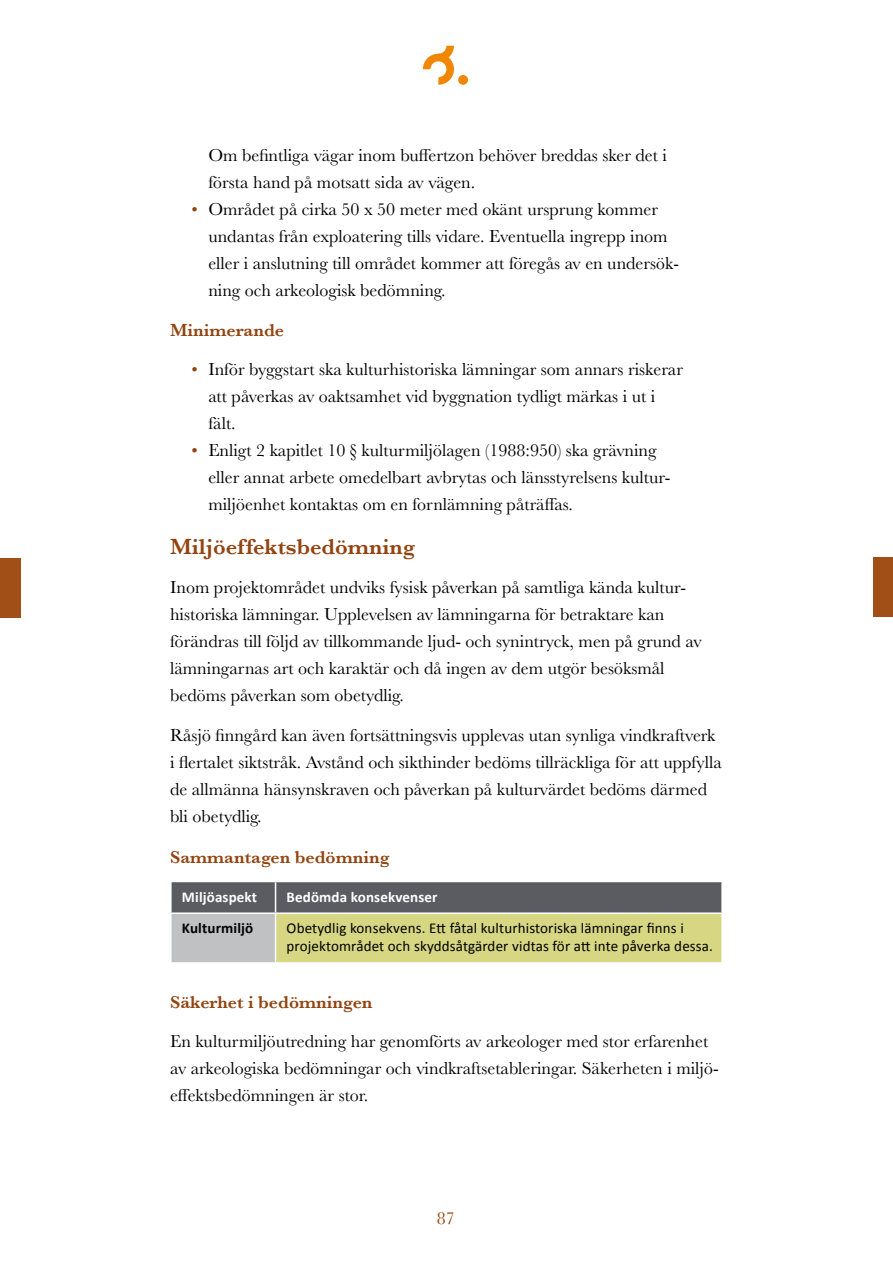
<style>
.page{position:relative;width:893px;height:1263px;background:#fff}
.page>*{position:absolute;margin:0;border:0;box-sizing:border-box;transform-origin:0 0}
.t1{font:600 22.5px "Baskerville";color:#924310}
.t2{font:18px/27px "Baskerville";color:#000}
.t3{font:600 18px "Baskerville";color:#924310}
.t4{font:18px "Baskerville";color:#924310}
.t5{font:15px/18px "Calibri";letter-spacing:.01em;color:#000}
.t6{font:700 15px "Calibri";letter-spacing:.01em;color:#fff}
.t7{font:700 15px "Calibri";letter-spacing:.01em;color:#000}
.s1{color:#924310}
</style>
<div class="page">
<div style="left:458px;top:75px;width:10px;height:10px;background:#f18700;border-radius:50%"></div>
<svg style="left:423px;top:46px;width:31px;height:39px"></svg>
<div style="left:172px;top:882px;width:549px;height:30px;background:#5a5c61"></div>
<div style="left:171px;top:913px;width:105px;height:50px;background:#c0c1c3"></div>
<div style="left:276px;top:913px;width:446px;height:50px;background:#d6d683"></div>
<hr style="left:276px;top:912px;width:447px;height:2px;background:#fff">
<hr style="left:275px;top:914px;width:1px;height:48px;background:#fff">
<hr style="left:721px;top:914px;width:2px;height:48px;background:#fff">
<hr style="left:276px;top:962px;width:447px;height:2px;background:#fff">
<hr style="left:170px;top:962px;width:106px;height:2px;background:#fff">
<hr style="left:170px;top:914px;width:2px;height:48px;background:#fff">
<hr style="left:275px;top:882px;width:1px;height:30px;background:#fff">
<hr style="left:170px;top:912px;width:106px;height:2px;background:#fff">
<div style="left:0;top:558px;width:20px;height:59px;background:#a14f17"></div>
<div style="left:874px;top:557px;width:19px;height:59px;background:#a14f17"></div>
<p class="t2" style="left:208px;top:142px;width:460px">Om befintliga vägar inom buffertzon behöver breddas sker det i första hand på motsatt sida av vägen.</p>
<p class="t2" style="left:208px;top:196px;width:472px;text-indent:-17px"><span class="s1">•</span> Området på cirka 50 x 50 meter med okänt ursprung kommer undantas från exploatering tills vidare. Eventuella ingrepp inom eller i anslutning till området kommer att föregås av en undersök&shy;ning och arkeologisk bedömning.</p>
<p class="t3" style="left:170px;top:320px;width:116px">Minimerande</p>
<p class="t2" style="left:208px;top:356px;width:476px;text-indent:-17px"><span class="s1">•</span> Inför byggstart ska kulturhistoriska lämningar som annars riskerar att påverkas av oaktsamhet vid byggnation tydligt märkas i ut i fält.</p>
<p class="t2" style="left:208px;top:437px;width:463px;text-indent:-17px"><span class="s1">•</span> Enligt 2 kapitlet 10 § kulturmiljölagen (1988:950) ska grävning eller annat arbete omedelbart avbrytas och länsstyrelsens kultur&shy;miljöenhet kontaktas om en fornlämning påträffas.</p>
<p class="t1" style="left:170px;top:533px;width:247px">Miljöeffektsbedömning</p>
<p class="t2" style="left:170px;top:574px;width:533px">Inom projektområdet undviks fysisk påverkan på samtliga kända kultur&shy;historiska lämningar. Upplevelsen av lämningarna för betraktare kan förändras till följd av tillkommande ljud- och synintryck, men på grund av lämningarnas art och karaktär och då ingen av dem utgör besöksmål bedöms påverkan som obetydlig.</p>
<p class="t2" style="left:170px;top:722px;width:553px">Råsjö finngård kan även fortsättningsvis upplevas utan synliga vindkraftverk i flertalet siktstråk. Avstånd och sikthinder bedöms tillräckliga för att uppfylla de allmänna hänsynskraven och påverkan på kulturvärdet bedöms därmed bli obetydlig.</p>
<p class="t3" style="left:170px;top:846px;width:221px">Sammantagen bedömning</p>
<p class="t6" style="left:182px;top:887px;width:77px">Miljöaspekt</p>
<p class="t6" style="left:287px;top:887px;width:153px">Bedömda konsekvenser</p>
<p class="t7" style="left:182px;top:919px;width:73px">Kulturmiljö</p>
<p class="t5" style="left:287px;top:919px;width:428px">Obetydlig konsekvens. Ett fåtal kulturhistoriska lämningar finns i projektområdet och skyddsåtgärder vidtas för att inte påverka dessa.</p>
<p class="t3" style="left:170px;top:992px;width:204px">Säkerhet i bedömningen</p>
<p class="t2" style="left:170px;top:1028px;width:550px">En kulturmiljöutredning har genomförts av arkeologer med stor erfarenhet av arkeologiska bedömningar och vindkraftsetableringar. Säkerheten i miljö&shy;effektsbedömningen är stor.</p>
<p class="t4" style="left:437px;top:1207px;width:19px">87</p>
</div>
